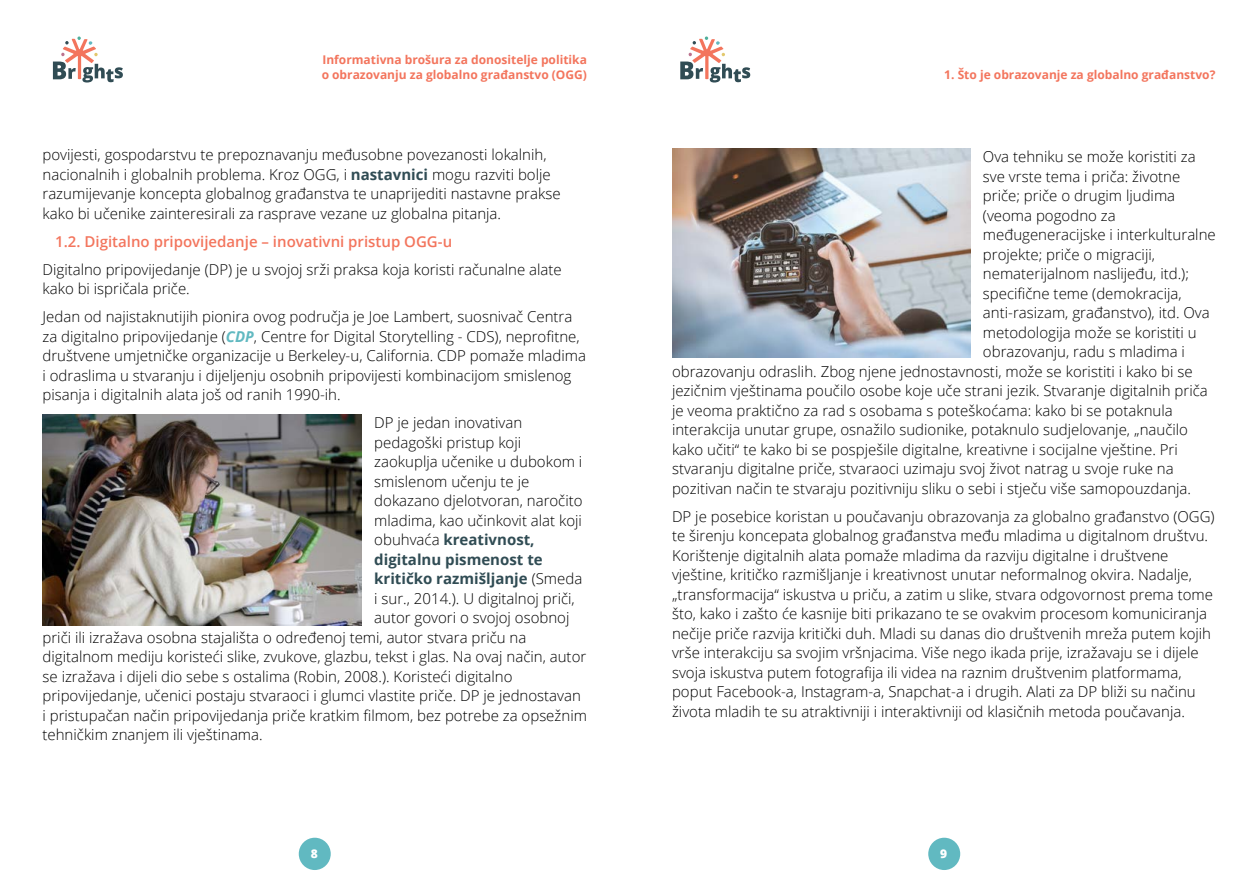
<style>
.page{position:relative;width:1259px;height:893px;background:#fff}
.page>*{position:absolute;margin:0;border:0;box-sizing:border-box;transform-origin:0 0}
.t1{font:300 15px/19.5px "Open Sans";color:#000}
.t2{font:700 15px "Open Sans";color:#304c54}
.t3{font:600 15px "Open Sans";color:#f3755d}
.t4{font:700 12px/14.4px "Open Sans";color:#f3755d}
.t5{font:800 12px "Open Sans";color:#fff}
.s1{font-weight:700;color:#304c54}
.s2{font-weight:700;font-style:italic;color:#61b9c1}
.s3{font-weight:300;color:#000}
</style>
<div class="page">
<svg style="left:53px;top:36px;width:70px;height:47px"></svg>
<svg style="left:680px;top:36px;width:70px;height:47px"></svg>
<div style="left:299px;top:838px;width:32px;height:32px;background:#61b9c1;border-radius:50%"></div>
<div style="left:928px;top:838px;width:32px;height:32px;background:#61b9c1;border-radius:50%"></div>
<img style="left:43px;top:414px;width:318px;height:211px">
<img style="left:672px;top:149px;width:298px;height:209px">
<p class="t4" style="left:322px;top:52px;width:267px">Informativna brošura za donositelje politika o obrazovanju za globalno građanstvo (OGG)</p>
<p class="t1" style="left:43px;top:145px;width:519px">povijesti, gospodarstvu te prepoznavanju međusobne povezanosti lokalnih, nacionalnih i globalnih problema. Kroz OGG, i <span class="s1">nastavnici</span> mogu razviti bolje razumijevanje koncepta globalnog građanstva te unaprijediti nastavne prakse kako bi učenike zainteresirali za rasprave vezane uz globalna pitanja.</p>
<p class="t3" style="left:55px;top:231px;width:398px">1.2. Digitalno pripovijedanje – inovativni pristup OGG-u</p>
<p class="t1" style="left:43px;top:259px;width:521px">Digitalno pripovijedanje (DP) je u svojoj srži praksa koja koristi računalne alate kako bi ispričala priče.</p>
<p class="t1" style="left:43px;top:307px;width:545px">Jedan od najistaknutijih pionira ovog područja je Joe Lambert, suosnivač Centra za digitalno pripovijedanje (<span class="s2">CDP</span>, Centre for Digital Storytelling - CDS), neprofitne, društvene umjetničke organizacije u Berkeley-u, California. CDP pomaže mladima i odraslima u stvaranju i dijeljenju osobnih pripovijesti kombinacijom smislenog pisanja i digitalnih alata još od ranih 1990-ih.</p>
<p class="t1" style="left:374px;top:413px;width:150px">DP je jedan inovativan</p>
<p class="t1" style="left:374px;top:432px;width:148px">pedagoški pristup koji</p>
<p class="t1" style="left:374px;top:452px;width:209px">zaokuplja učenike u dubokom i</p>
<p class="t1" style="left:374px;top:471px;width:157px">smislenom učenju te je</p>
<p class="t1" style="left:374px;top:491px;width:210px">dokazano djelotvoran, naročito</p>
<p class="t1" style="left:374px;top:510px;width:209px">mladima, kao učinkovit alat koji</p>
<p class="t2" style="left:374px;top:529px;width:162px"><span class="s3">obuhvaća</span> kreativnost,</p>
<p class="t2" style="left:374px;top:549px;width:170px">digitalnu pismenost te</p>
<p class="t2" style="left:374px;top:568px;width:209px">kritičko razmišljanje <span class="s3">(Smeda</span></p>
<p class="t1" style="left:374px;top:588px;width:202px">i sur., 2014.). U digitalnoj priči,</p>
<p class="t1" style="left:374px;top:608px;width:197px">autor govori o svojoj osobnoj</p>
<p class="t1" style="left:43px;top:627px;width:485px">priči ili izražava osobna stajališta o određenoj temi, autor stvara priču na</p>
<p class="t1" style="left:43px;top:647px;width:545px">digitalnom mediju koristeći slike, zvukove, glazbu, tekst i glas. Na ovaj način, autor</p>
<p class="t1" style="left:43px;top:666px;width:471px">se izražava i dijeli dio sebe s ostalima (Robin, 2008.). Koristeći digitalno</p>
<p class="t1" style="left:43px;top:686px;width:540px">pripovijedanje, učenici postaju stvaraoci i glumci vlastite priče. DP je jednostavan</p>
<p class="t1" style="left:43px;top:705px;width:546px">i pristupačan način pripovijedanja priče kratkim filmom, bez potrebe za opsežnim</p>
<p class="t1" style="left:43px;top:725px;width:222px">tehničkim znanjem ili vještinama.</p>
<p class="t4" style="left:944px;top:67px;width:273px">1. Što je obrazovanje za globalno građanstvo?</p>
<p class="t1" style="left:983px;top:147px;width:214px">Ova tehniku se može koristiti za</p>
<p class="t1" style="left:983px;top:166px;width:199px">sve vrste tema i priča: životne</p>
<p class="t1" style="left:983px;top:186px;width:194px">priče; priče o drugim ljudima</p>
<p class="t1" style="left:983px;top:205px;width:134px">(veoma pogodno za</p>
<p class="t1" style="left:983px;top:225px;width:234px">međugeneracijske i interkulturalne</p>
<p class="t1" style="left:983px;top:244px;width:174px">projekte; priče o migraciji,</p>
<p class="t1" style="left:983px;top:264px;width:207px">nematerijalnom naslijeđu, itd.);</p>
<p class="t1" style="left:983px;top:283px;width:200px">specifične teme (demokracija,</p>
<p class="t1" style="left:983px;top:303px;width:228px">anti-rasizam, građanstvo), itd. Ova</p>
<p class="t1" style="left:983px;top:322px;width:215px">metodologija može se koristiti u</p>
<p class="t1" style="left:983px;top:342px;width:203px">obrazovanju, radu s mladima i</p>
<p class="t1" style="left:672px;top:361px;width:522px">obrazovanju odraslih. Zbog njene jednostavnosti, može se koristiti i kako bi se</p>
<p class="t1" style="left:672px;top:381px;width:537px">jezičnim vještinama poučilo osobe koje uče strani jezik. Stvaranje digitalnih priča</p>
<p class="t1" style="left:672px;top:400px;width:502px">je veoma praktično za rad s osobama s poteškoćama: kako bi se potaknula</p>
<p class="t1" style="left:672px;top:420px;width:517px">interakcija unutar grupe, osnažilo sudionike, potaknulo sudjelovanje, „naučilo</p>
<p class="t1" style="left:672px;top:439px;width:507px">kako učiti“ te kako bi se pospješile digitalne, kreativne i socijalne vještine. Pri</p>
<p class="t1" style="left:672px;top:459px;width:503px">stvaranju digitalne priče, stvaraoci uzimaju svoj život natrag u svoje ruke na</p>
<p class="t1" style="left:672px;top:478px;width:520px">pozitivan način te stvaraju pozitivniju sliku o sebi i stječu više samopouzdanja.</p>
<p class="t1" style="left:672px;top:506px;width:544px">DP je posebice koristan u poučavanju obrazovanja za globalno građanstvo (OGG) te širenju koncepata globalnog građanstva među mladima u digitalnom društvu.<br>Korištenje digitalnih alata pomaže mladima da razviju digitalne i društvene vještine, kritičko razmišljanje i kreativnost unutar neformalnog okvira. Nadalje, „transformacija“ iskustva u priču, a zatim u slike, stvara odgovornost prema tome što, kako i zašto će kasnije biti prikazano te se ovakvim procesom komuniciranja nečije priče razvija kritički duh. Mladi su danas dio društvenih mreža putem kojih vrše interakciju sa svojim vršnjacima. Više nego ikada prije, izražavaju se i dijele svoja iskustva putem fotografija ili videa na raznim društvenim platformama, poput Facebook-a, Instagram-a, Snapchat-a i drugih. Alati za DP bliži su načinu života mladih te su atraktivniji i interaktivniji od klasičnih metoda poučavanja.</p>
<p class="t5" style="left:311px;top:845px;width:9px">8</p>
<p class="t5" style="left:940px;top:845px;width:9px">9</p>
</div>
